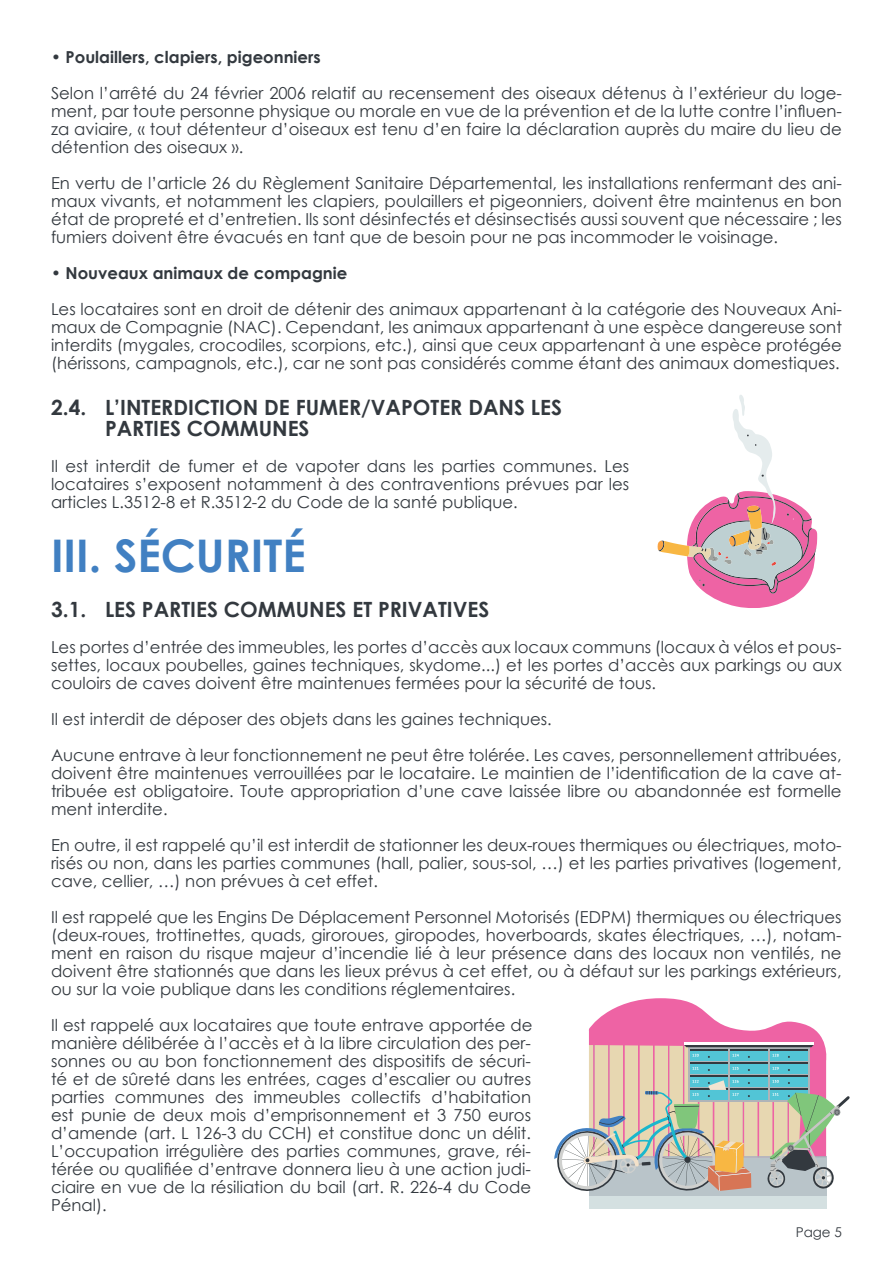
<style>
.page{position:relative;width:893px;height:1263px;background:#fff}
.page>*{position:absolute;margin:0;border:0;box-sizing:border-box;transform-origin:0 0}
.t1{font:700 45px "Century Gothic";color:#4180c2}
.t2{font:700 21px "Century Gothic";color:#33393f}
.t3{font:700 19.2px "Comfortaa";color:#33393f}
.t4{font:16.5px/18px "Century Gothic";color:#33393f;text-align:justify}
.t5{font:700 16.5px "Century Gothic";color:#33393f}
.t6{font:14.7px "Comfortaa";color:#231f20}
.t7{font:13.5px "Century Gothic";color:#33393f}
.t8{font:13.35px "Comfortaa";color:#231f20}
</style>
<div class="page">
<svg style="left:657px;top:395px;width:160px;height:213px"></svg>
<div style="left:589px;top:1156px;width:237px;height:53px;background:linear-gradient(to right,#d4e0e1,#d4e0e1)"></div>
<div style="left:589px;top:1156px;width:237px;height:39px;background:#b9c4c9"></div>
<svg style="left:554px;top:998px;width:296px;height:196px"></svg>
<p class="t5" style="left:51px;top:45px;width:271px">• Poulaillers, clapiers, pigeonniers</p>
<p class="t4" style="left:51px;top:84px;width:792px">Selon l’arrêté du 24 février 2006 relatif au recensement des oiseaux détenus à l’extérieur du loge&shy;ment, par toute personne physique ou morale en vue de la prévention et de la lutte contre l’influen&shy;za aviaire, « tout détenteur d’oiseaux est tenu d’en faire la déclaration auprès du maire du lieu de détention des oiseaux ».</p>
<p class="t4" style="left:51px;top:174px;width:792px">En vertu de l’article 26 du Règlement Sanitaire Départemental, les installations renfermant des ani&shy;maux vivants, et notamment les clapiers, poulaillers et pigeonniers, doivent être maintenus en bon état de propreté et d’entretien. Ils sont désinfectés et désinsectisés aussi souvent que nécessaire ; les fumiers doivent être évacués en tant que de besoin pour ne pas incommoder le voisinage.</p>
<p class="t5" style="left:51px;top:261px;width:298px">• Nouveaux animaux de compagnie</p>
<p class="t4" style="left:51px;top:300px;width:792px">Les locataires sont en droit de détenir des animaux appartenant à la catégorie des Nouveaux Ani&shy;maux de Compagnie (NAC). Cependant, les animaux appartenant à une espèce dangereuse sont interdits (mygales, crocodiles, scorpions, etc.), ainsi que ceux appartenant à une espèce protégée (hérissons, campagnols, etc.), car ne sont pas considérés comme étant des animaux domestiques.</p>
<p class="t2" style="left:51px;top:392px;width:512px">2.4. L’INTERDICTION DE FUMER/VAPOTER DANS LES</p>
<p class="t2" style="left:105px;top:413px;width:206px">PARTIES COMMUNES</p>
<p class="t4" style="left:51px;top:457px;width:580px">Il est interdit de fumer et de vapoter dans les parties communes. Les</p>
<p class="t4" style="left:51px;top:475px;width:580px">locataires s’exposent notamment à des contraventions prévues par les articles L.3512-8 et R.3512-2 du Code de la santé publique.</p>
<p class="t1" style="left:51px;top:521px;width:256px">III. SÉCURITÉ</p>
<p class="t2" style="left:51px;top:594px;width:440px">3.1. LES PARTIES COMMUNES ET PRIVATIVES</p>
<p class="t4" style="left:51px;top:638px;width:792px">Les portes d’entrée des immeubles, les portes d’accès aux locaux communs (locaux à vélos et pous&shy;settes, locaux poubelles, gaines techniques, skydome...) et les portes d’accès aux parkings ou aux couloirs de caves doivent être maintenues fermées pour la sécurité de tous.</p>
<p class="t4" style="left:51px;top:710px;width:502px">Il est interdit de déposer des objets dans les gaines techniques.</p>
<p class="t4" style="left:51px;top:746px;width:792px">Aucune entrave à leur fonctionnement ne peut être tolérée. Les caves, personnellement attribuées, doivent être maintenues verrouillées par le locataire. Le maintien de l’identification de la cave at&shy;tribuée est obligatoire. Toute appropriation d’une cave laissée libre ou abandonnée est formelle ment interdite.</p>
<p class="t4" style="left:51px;top:836px;width:792px">En outre, il est rappelé qu’il est interdit de stationner les deux-roues thermiques ou électriques, moto&shy;risés ou non, dans les parties communes (hall, palier, sous-sol, …) et les parties privatives (logement, cave, cellier, …) non prévues à cet effet.</p>
<p class="t4" style="left:51px;top:908px;width:792px">Il est rappelé que les Engins De Déplacement Personnel Motorisés (EDPM) thermiques ou électriques (deux-roues, trottinettes, quads, giroroues, giropodes, hoverboards, skates électriques, …), notam&shy;ment en raison du risque majeur d’incendie lié à leur présence dans des locaux non ventilés, ne doivent être stationnés que dans les lieux prévus à cet effet, ou à défaut sur les parkings extérieurs, ou sur la voie publique dans les conditions réglementaires.</p>
<p class="t4" style="left:51px;top:1016px;width:483px">Il est rappelé aux locataires que toute entrave apportée de manière délibérée à l’accès et à la libre circulation des per&shy;sonnes ou au bon fonctionnement des dispositifs de sécuri&shy;té et de sûreté dans les entrées, cages d’escalier ou autres parties communes des immeubles collectifs d’habitation est punie de deux mois d’emprisonnement et 3 750 euros d’amende (art. L 126-3 du CCH) et constitue donc un délit.<br>L’occupation irrégulière des parties communes, grave, réi&shy;térée ou qualifiée d’entrave donnera lieu à une action judi&shy;ciaire en vue de la résiliation du bail (art. R. 226-4 du Code Pénal).</p>
<p class="t3" style="left:63px;top:323px;width:446px">ILLUSTRATIONS DU RÈGLEMENT INTÉRIEUR</p>
<p class="t6" style="left:637px;top:659px;width:89px">LES BRUITS</p>
<p class="t8" style="left:87px;top:880px;width:244px">PARTIES COMMUNES &amp; PRIVATIVES</p>
<p class="t7" style="left:796px;top:1223px;width:48px">Page 5</p>
</div>
